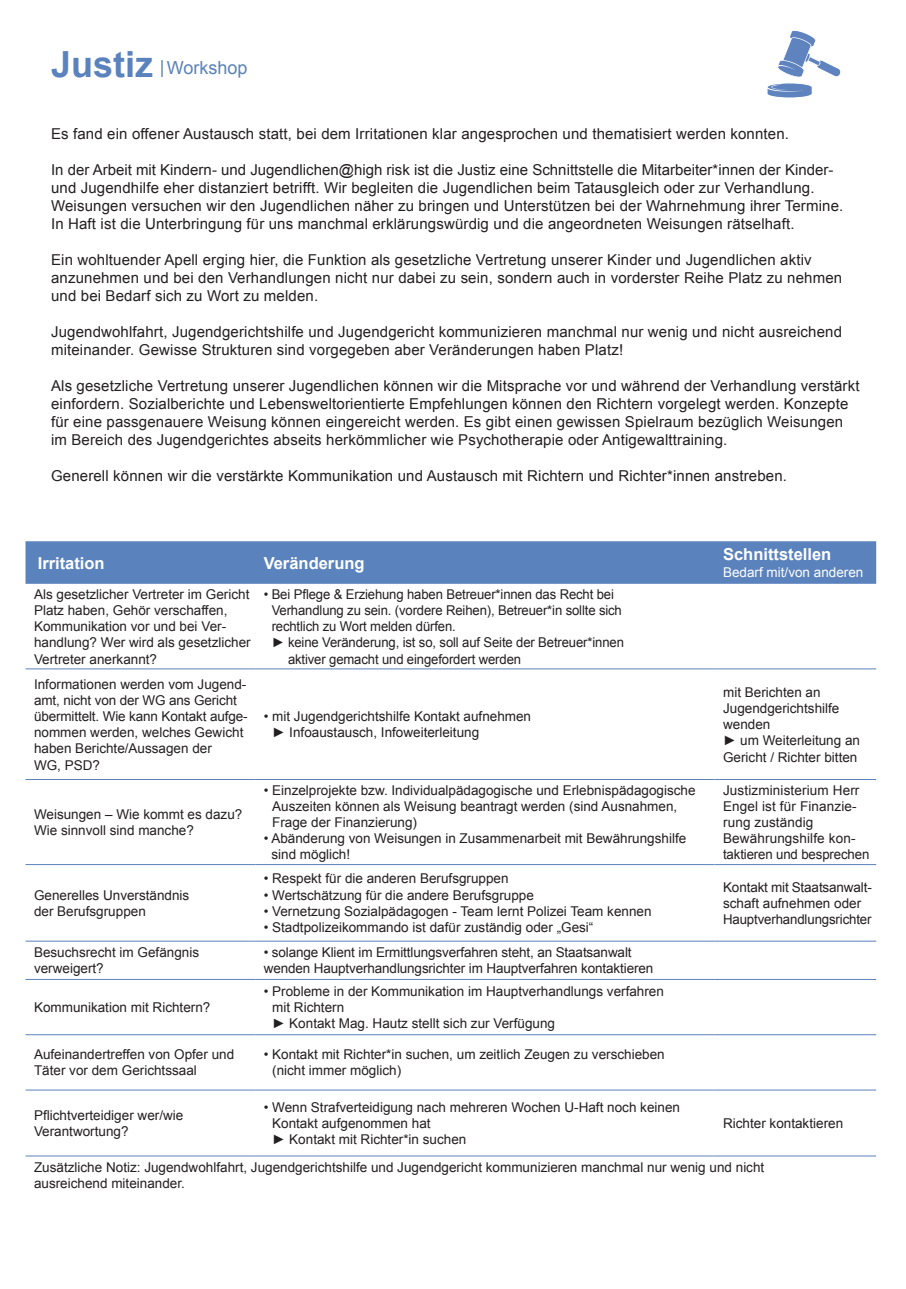
<style>
.page{position:relative;width:906px;height:1289px;background:#fff}
.page>*{position:absolute;margin:0;border:0;box-sizing:border-box;transform-origin:0 0}
.t1{font:18px "Arial";color:#5a82bd}
.t2{font:700 16.5px "Arial";color:#fff}
.t3{font:15px/18px "Arial";letter-spacing:.01em;color:#231f20}
.t4{font:13.5px/16.2px "Arial";color:#231f20}
.t5{font:13.5px "Arial";color:#fff}
.s1{font-weight:700;font-size:36px}
</style>
<div class="page">
<div style="left:26px;top:541px;width:850px;height:43px;background:#5a82bd"></div>
<hr style="left:26px;top:668px;width:229px;height:1px;background:#5a82bd">
<hr style="left:255px;top:668px;width:459px;height:1px;background:#5a82bd">
<hr style="left:714px;top:668px;width:162px;height:1px;background:#5a82bd">
<hr style="left:26px;top:779px;width:229px;height:1px;background:#5a82bd">
<hr style="left:255px;top:779px;width:459px;height:1px;background:#5a82bd">
<hr style="left:714px;top:779px;width:162px;height:1px;background:#5a82bd">
<hr style="left:26px;top:864px;width:229px;height:1px;background:#5a82bd">
<hr style="left:255px;top:864px;width:459px;height:1px;background:#5a82bd">
<hr style="left:714px;top:864px;width:162px;height:1px;background:#5a82bd">
<hr style="left:26px;top:940px;width:229px;height:1px;background:#5a82bd">
<hr style="left:255px;top:940px;width:459px;height:1px;background:#5a82bd">
<hr style="left:714px;top:940px;width:162px;height:1px;background:#5a82bd">
<hr style="left:26px;top:979px;width:229px;height:1px;background:#5a82bd">
<hr style="left:255px;top:979px;width:459px;height:1px;background:#5a82bd">
<hr style="left:714px;top:979px;width:162px;height:1px;background:#5a82bd">
<hr style="left:26px;top:1034px;width:229px;height:1px;background:#5a82bd">
<hr style="left:255px;top:1034px;width:459px;height:1px;background:#5a82bd">
<hr style="left:714px;top:1034px;width:162px;height:1px;background:#5a82bd">
<hr style="left:26px;top:1089px;width:229px;height:1px;background:#5a82bd">
<hr style="left:255px;top:1089px;width:459px;height:1px;background:#5a82bd">
<hr style="left:714px;top:1089px;width:162px;height:1px;background:#5a82bd">
<hr style="left:26px;top:1155px;width:229px;height:1px;background:#5a82bd">
<hr style="left:255px;top:1155px;width:459px;height:1px;background:#5a82bd">
<hr style="left:714px;top:1155px;width:162px;height:1px;background:#5a82bd">
<svg style="left:767px;top:30px;width:74px;height:68px"></svg>
<p class="t1" style="left:51px;top:56px;width:198px"><span class="s1">Justiz</span> |Workshop</p>
<p class="t3" style="left:51px;top:124px;width:739px">Es fand ein offener Austausch statt, bei dem Irritationen klar angesprochen und thematisiert werden konnten.</p>
<p class="t3" style="left:51px;top:160px;width:794px">In der Arbeit mit Kindern- und Jugendlichen@high risk ist die Justiz eine Schnittstelle die Mitarbeiter*innen der Kinder&shy;und Jugendhilfe eher distanziert betrifft. Wir begleiten die Jugendlichen beim Tatausgleich oder zur Verhandlung.<br>Weisungen versuchen wir den Jugendlichen näher zu bringen und Unterstützen bei der Wahrnehmung ihrer Termine.<br>In Haft ist die Unterbringung für uns manchmal erklärungswürdig und die angeordneten Weisungen rätselhaft.</p>
<p class="t3" style="left:51px;top:250px;width:792px">Ein wohltuender Apell erging hier, die Funktion als gesetzliche Vertretung unserer Kinder und Jugendlichen aktiv anzunehmen und bei den Verhandlungen nicht nur dabei zu sein, sondern auch in vorderster Reihe Platz zu nehmen und bei Bedarf sich zu Wort zu melden.</p>
<p class="t3" style="left:51px;top:322px;width:792px">Jugendwohlfahrt, Jugendgerichtshilfe und Jugendgericht kommunizieren manchmal nur wenig und nicht ausreichend miteinander. Gewisse Strukturen sind vorgegeben aber Veränderungen haben Platz!</p>
<p class="t3" style="left:51px;top:376px;width:810px">Als gesetzliche Vertretung unserer Jugendlichen können wir die Mitsprache vor und während der Verhandlung verstärkt einfordern. Sozialberichte und Lebensweltorientierte Empfehlungen können den Richtern vorgelegt werden. Konzepte für eine passgenauere Weisung können eingereicht werden. Es gibt einen gewissen Spielraum bezüglich Weisungen im Bereich des Jugendgerichtes abseits herkömmlicher wie Psychotherapie oder Antigewalttraining.</p>
<p class="t3" style="left:51px;top:466px;width:737px">Generell können wir die verstärkte Kommunikation und Austausch mit Richtern und Richter*innen anstreben.</p>
<p class="t2" style="left:38px;top:552px;width:68px">Irritation</p>
<p class="t2" style="left:264px;top:552px;width:102px">Veränderung</p>
<p class="t4" style="left:34px;top:586px;width:218px">Als gesetzlicher Vertreter im Gericht<br>Platz haben, Gehör verschaffen,<br>Kommunikation vor und bei Ver&shy;handlung? Wer wird als gesetzlicher<br>Vertreter anerkannt?</p>
<p class="t4" style="left:264px;top:586px;width:352px">• Bei Pflege &amp; Erziehung haben Betreuer*innen das Recht bei</p>
<p class="t4" style="left:272px;top:602px;width:352px">Verhandlung zu sein. (vordere Reihen), Betreuer*in sollte sich</p>
<p class="t4" style="left:272px;top:618px;width:186px">rechtlich zu Wort melden dürfen.</p>
<p class="t4" style="left:272px;top:634px;width:354px">► keine Veränderung, ist so, soll auf Seite der Betreuer*innen</p>
<p class="t4" style="left:288px;top:651px;width:235px">aktiver gemacht und eingefordert werden</p>
<p class="t4" style="left:34px;top:676px;width:214px">Informationen werden vom Jugend&shy;amt, nicht von der WG ans Gericht übermittelt. Wie kann Kontakt aufge&shy;nommen werden, welches Gewicht haben Berichte/Aussagen der</p>
<p class="t4" style="left:34px;top:757px;width:68px">WG, PSD?</p>
<p class="t4" style="left:34px;top:806px;width:210px">Weisungen – Wie kommt es dazu?</p>
<p class="t4" style="left:34px;top:822px;width:161px">Wie sinnvoll sind manche?</p>
<p class="t4" style="left:34px;top:887px;width:157px">Generelles Unverständnis der Berufsgruppen</p>
<p class="t4" style="left:272px;top:708px;width:260px;text-indent:-8px">• mit Jugendgerichtshilfe Kontakt aufnehmen ► Infoaustausch, Infoweiterleitung</p>
<p class="t4" style="left:272px;top:781px;width:425px;text-indent:-8px">• Einzelprojekte bzw. Individualpädagogische und Erlebnispädagogische<br>Auszeiten können als Weisung beantragt werden (sind Ausnahmen,<br>Frage der Finanzierung)</p>
<p class="t4" style="left:271px;top:830px;width:416px;text-indent:-8px">• Abänderung von Weisungen in Zusammenarbeit mit Bewährungshilfe sind möglich!</p>
<p class="t4" style="left:264px;top:870px;width:246px">• Respekt für die anderen Berufsgruppen</p>
<p class="t4" style="left:264px;top:887px;width:272px">• Wertschätzung für die andere Berufsgruppe</p>
<p class="t4" style="left:264px;top:903px;width:389px">• Vernetzung Sozialpädagogen - Team lernt Polizei Team kennen</p>
<p class="t4" style="left:264px;top:919px;width:331px">• Stadtpolizeikommando ist dafür zuständig oder „Gesi“</p>
<p class="t4" style="left:34px;top:944px;width:167px">Besuchsrecht im Gefängnis verweigert?</p>
<p class="t4" style="left:264px;top:944px;width:369px">• solange Klient im Ermittlungsverfahren steht, an Staatsanwalt</p>
<p class="t4" style="left:264px;top:960px;width:391px">wenden Hauptverhandlungsrichter im Hauptverfahren kontaktieren</p>
<p class="t4" style="left:34px;top:999px;width:178px">Kommunikation mit Richtern?</p>
<p class="t4" style="left:272px;top:983px;width:393px;text-indent:-8px">• Probleme in der Kommunikation im Hauptverhandlungs verfahren mit Richtern<br>► Kontakt Mag. Hautz stellt sich zur Verfügung</p>
<p class="t2" style="left:723px;top:544px;width:110px">Schnittstellen</p>
<p class="t5" style="left:723px;top:563px;width:142px">Bedarf mit/von anderen</p>
<p class="t4" style="left:723px;top:684px;width:118px">mit Berichten an<br>Jugendgerichtshilfe wenden</p>
<p class="t4" style="left:723px;top:732px;width:138px">► um Weiterleitung an<br>Gericht / Richter bitten</p>
<p class="t4" style="left:723px;top:781px;width:138px">Justizministerium Herr<br>Engel ist für Finanzie&shy;rung zuständig</p>
<p class="t4" style="left:723px;top:830px;width:148px">Bewährungshilfe kon&shy;taktieren und besprechen</p>
<p class="t4" style="left:723px;top:878px;width:150px">Kontakt mit Staatsanwalt&shy;schaft aufnehmen oder<br>Hauptverhandlungsrichter</p>
<p class="t4" style="left:34px;top:1046px;width:202px">Aufeinandertreffen von Opfer und<br>Täter vor dem Gerichtssaal</p>
<p class="t4" style="left:272px;top:1046px;width:394px;text-indent:-8px">• Kontakt mit Richter*in suchen, um zeitlich Zeugen zu verschieben (nicht immer möglich)</p>
<p class="t4" style="left:34px;top:1107px;width:151px">Pflichtverteidiger wer/wie<br>Verantwortung?</p>
<p class="t4" style="left:272px;top:1098px;width:409px;text-indent:-8px">• Wenn Strafverteidigung nach mehreren Wochen U-Haft noch keinen<br>Kontakt aufgenommen hat<br>► Kontakt mit Richter*in suchen</p>
<p class="t4" style="left:723px;top:1115px;width:122px">Richter kontaktieren</p>
<p class="t4" style="left:34px;top:1159px;width:732px">Zusätzliche Notiz: Jugendwohlfahrt, Jugendgerichtshilfe und Jugendgericht kommunizieren manchmal nur wenig und nicht ausreichend miteinander.</p>
</div>
